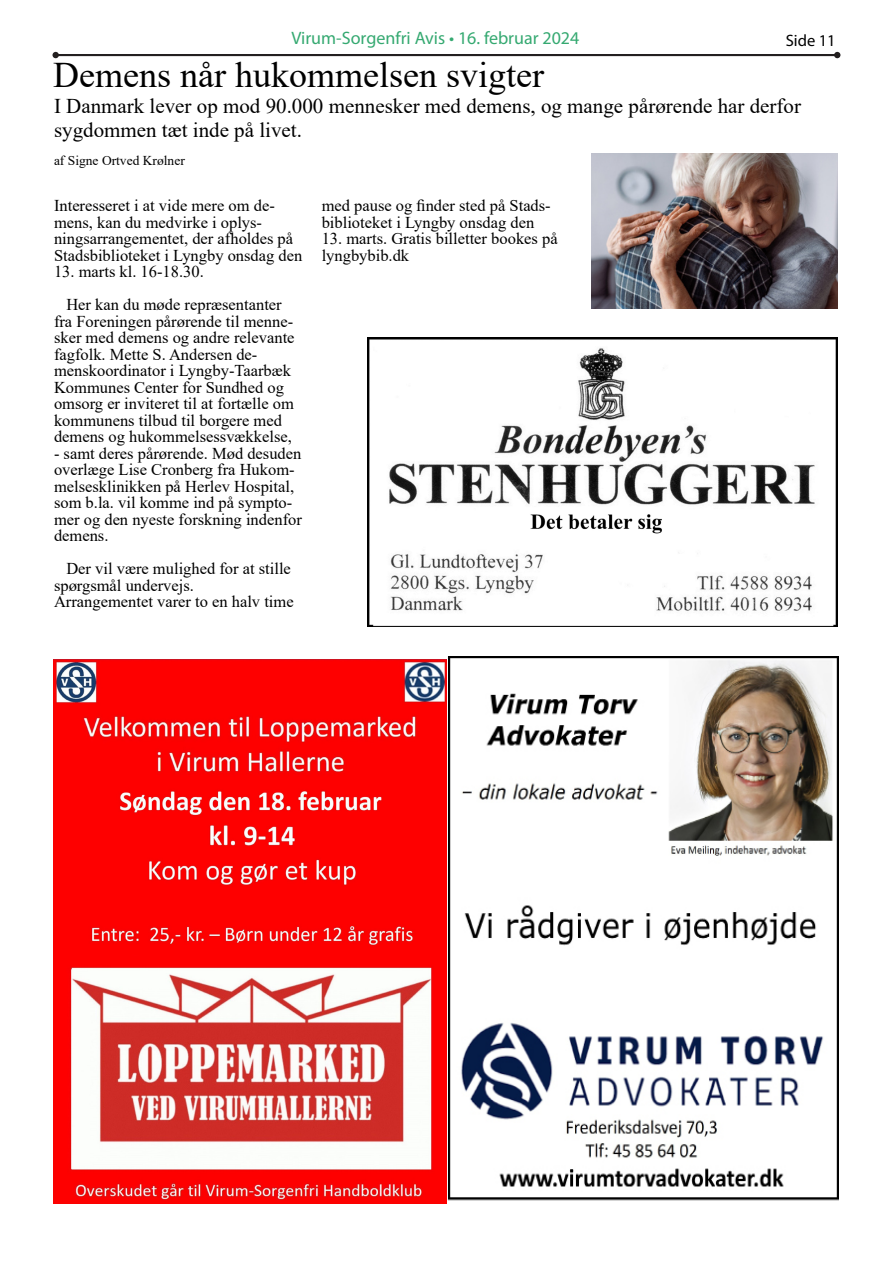
<style>
.page{position:relative;width:893px;height:1263px;background:#fff}
.page>*{position:absolute;margin:0;border:0;box-sizing:border-box;transform-origin:0 0}
.t1{font:36px "Times New Roman";color:#000}
.t2{font:21px/24px "Times New Roman";color:#000}
.t3{font:18px "Myriad Pro";color:#35a971}
.t4{font:16.5px/16.5px "Times New Roman";color:#000}
.t5{font:16.5px "Myriad Pro";color:#000}
.t6{font:13.5px "Times New Roman";color:#000}
</style>
<div class="page">
<hr style="left:56px;top:54px;width:781px;height:2px;background:#231f20">
<div style="left:52px;top:52px;width:7px;height:6px;background:#231f20;border-radius:50%"></div>
<svg style="left:834px;top:52px;width:6px;height:6px"></svg>
<img style="left:446px;top:656px;width:393px;height:548px">
<img style="left:54px;top:659px;width:392px;height:545px">
<img style="left:591px;top:153px;width:246px;height:155px">
<img style="left:367px;top:338px;width:470px;height:288px">
<p class="t3" style="left:291px;top:27px;width:289px">Virum-Sorgenfri Avis • 16. februar 2024</p>
<p class="t5" style="left:786px;top:30px;width:51px">Side 11</p>
<p class="t1" style="left:53px;top:50px;width:492px">Demens når hukommelsen svigter</p>
<p class="t2" style="left:54px;top:93px;width:749px">I Danmark lever op mod 90.000 mennesker med demens, og mange pårørende har derfor sygdommen tæt inde på livet.</p>
<p class="t6" style="left:54px;top:151px;width:132px">af Signe Ortved Krølner</p>
<p class="t4" style="left:54px;top:197px;width:250px">Interesseret i at vide mere om de&shy;mens, kan du medvirke i oplys&shy;ningsarrangementet, der afholdes på Stadsbiblioteket i Lyngby onsdag den</p>
<p class="t4" style="left:54px;top:263px;width:151px">13. marts kl. 16-18.30.</p>
<p class="t4" style="left:54px;top:296px;width:242px;text-indent:12px">Her kan du møde repræsentanter fra Foreningen pårørende til menne&shy;sker med demens og andre relevante fagfolk. Mette S. Andersen de&shy;menskoordinator i Lyngby-Taarbæk Kommunes Center for Sundhed og omsorg er inviteret til at fortælle om kommunens tilbud til borgere med demens og hukommelsessvækkelse,</p>
<p class="t4" style="left:54px;top:444px;width:249px">- samt deres pårørende. Mød desuden overlæge Lise Cronberg fra Hukom&shy;melsesklinikken på Herlev Hospital, som b.la. vil komme ind på sympto&shy;mer og den nyeste forskning indenfor demens.</p>
<p class="t4" style="left:54px;top:560px;width:238px;text-indent:12px">Der vil være mulighed for at stille spørgsmål undervejs.</p>
<p class="t4" style="left:54px;top:593px;width:241px">Arrangementet varer to en halv time</p>
<p class="t4" style="left:322px;top:197px;width:231px">med pause og finder sted på Stads&shy;biblioteket i Lyngby onsdag den</p>
<p class="t4" style="left:322px;top:230px;width:238px">13. marts. Gratis billetter bookes på lyngbybib.dk</p>
</div>
